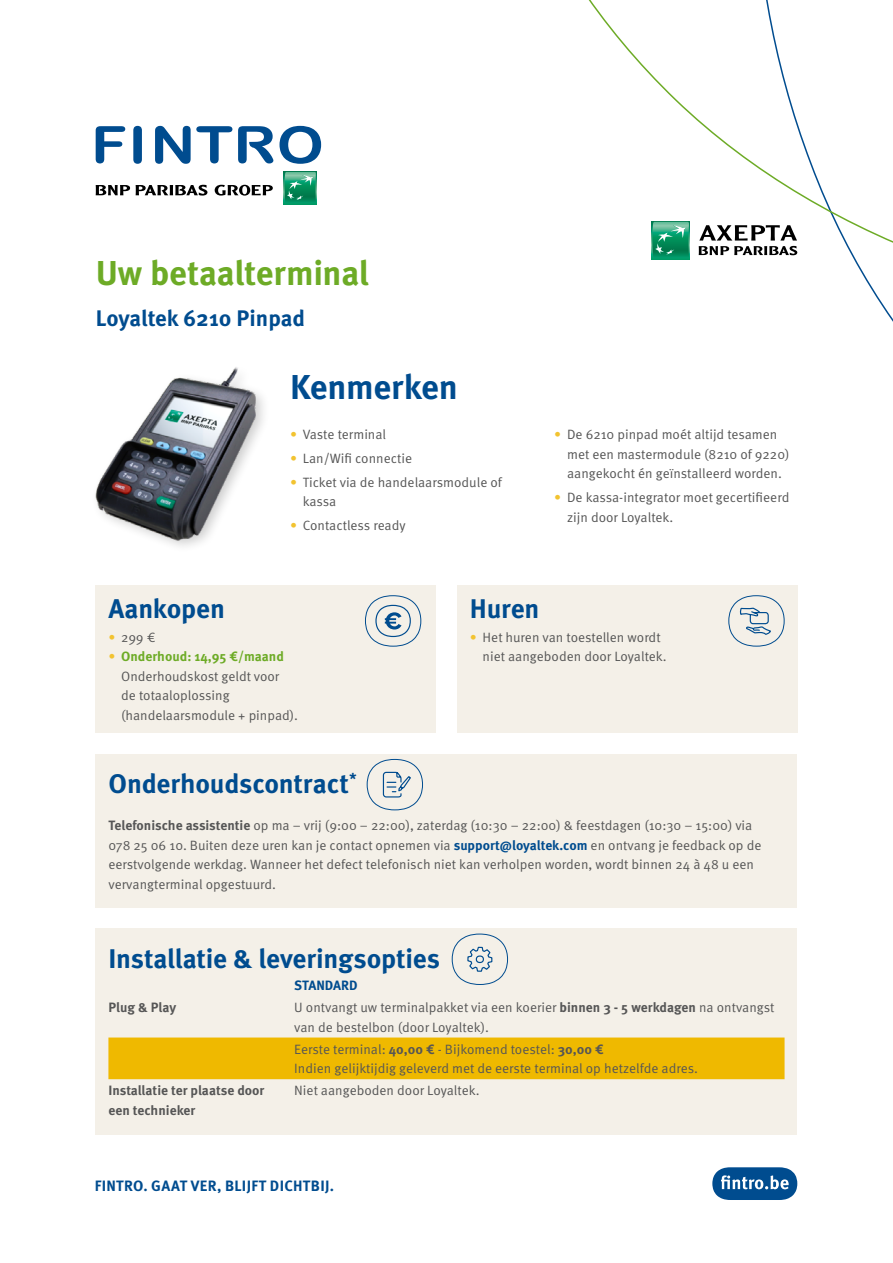
<style>
.page{position:relative;width:893px;height:1263px;background:#fff}
.page>*{position:absolute;margin:0;border:0;box-sizing:border-box;transform-origin:0 0}
.t1{font:700 34.5px "Meta OT";letter-spacing:-.005em;color:#6dab26}
.t2{font:700 34.5px "Meta OT";letter-spacing:-.005em;color:#004c8f}
.t3{font:700 27px "Meta OT";letter-spacing:-.01em;color:#004c8f}
.t4{font:700 22.5px "Meta OT";color:#004c8f}
.t5{font:700 15px "Meta OT";letter-spacing:.02em;color:#004c8f}
.t6{font:13.5px/19.5px "Meta OT Norm";color:#565656}
.t7{font:700 13.5px/19.5px "Meta OT";color:#565656}
.t8{font:700 13.5px "Meta OT";color:#6dab26}
.t9{font:700 13.5px "Meta OT";color:#004c8f}
.s1{color:#f2c330}
.s2{font-family:"Meta OT Norm";font-weight:400;color:#f2c330}
.s3{font-family:"Meta OT";font-weight:700}
.s4{font-family:"Meta OT";font-weight:700;color:#004c8f}
</style>
<div class="page">
<svg style="left:712px;top:1167px;width:85px;height:33px"></svg>
<svg style="left:588px;top:0;width:305px;height:322px"></svg>
<svg style="left:96px;top:126px;width:29px;height:37px"></svg>
<svg style="left:133px;top:126px;width:9px;height:38px"></svg>
<svg style="left:155px;top:126px;width:77px;height:38px"></svg>
<svg style="left:280px;top:126px;width:41px;height:38px"></svg>
<svg style="left:238px;top:126px;width:35px;height:37px"></svg>
<svg style="left:96px;top:185px;width:34px;height:10px"></svg>
<svg style="left:136px;top:185px;width:71px;height:11px"></svg>
<svg style="left:215px;top:185px;width:58px;height:11px"></svg>
<svg style="left:284px;top:171px;width:33px;height:33px"></svg>
<svg style="left:284px;top:172px;width:32px;height:31px"></svg>
<img style="left:95px;top:367px;width:169px;height:179px">
<div style="left:96px;top:585px;width:340px;height:147px;background:#f4f0e8"></div>
<div style="left:457px;top:585px;width:340px;height:147px;background:#f4f0e8"></div>
<svg style="left:365px;top:595px;width:57px;height:52px"></svg>
<svg style="left:728px;top:595px;width:57px;height:52px"></svg>
<div style="left:96px;top:928px;width:701px;height:207px;background:#f4f0e8"></div>
<div style="left:108px;top:1037px;width:676px;height:42px;background:#efb900"></div>
<svg style="left:451px;top:933px;width:57px;height:52px"></svg>
<div style="left:96px;top:753px;width:701px;height:154px;background:#f4f0e8"></div>
<svg style="left:366px;top:759px;width:57px;height:52px"></svg>
<h1 class="t1" style="left:96px;top:252px;width:275px">Uw betaalterminal</h1>
<h3 class="t4" style="left:96px;top:304px;width:211px">Loyaltek 6210 Pinpad</h3>
<h1 class="t2" style="left:290px;top:365px;width:169px">Kenmerken</h1>
<p class="t6" style="left:290px;top:425px;width:98px"><span class="s1">•</span> Vaste terminal</p>
<p class="t6" style="left:290px;top:449px;width:124px"><span class="s1">•</span> Lan/Wifi connectie</p>
<p class="t6" style="left:303px;top:473px;width:201px;text-indent:-13px"><span class="s1">•</span> Ticket via de handelaarsmodule of kassa</p>
<p class="t6" style="left:290px;top:516px;width:117px"><span class="s1">•</span> Contactless ready</p>
<p class="t6" style="left:567px;top:425px;width:224px;text-indent:-13px"><span class="s1">•</span> De 6210 pinpad moét altijd tesamen met een mastermodule (8210 of 9220) aangekocht én geïnstalleerd worden.</p>
<p class="t6" style="left:567px;top:488px;width:224px;text-indent:-13px"><span class="s1">•</span> De kassa-integrator moet gecertifieerd zijn door Loyaltek.</p>
<h2 class="t3" style="left:108px;top:591px;width:118px">Aankopen</h2>
<p class="t6" style="left:108px;top:627px;width:49px"><span class="s1">•</span> 299 €</p>
<p class="t8" style="left:108px;top:648px;width:177px"><span class="s2">•</span> Onderhoud: 14,95 €/maand</p>
<p class="t6" style="left:121px;top:666px;width:178px">Onderhoudskost geldt voor<br>de totaaloplossing (handelaarsmodule + pinpad).</p>
<h2 class="t3" style="left:470px;top:591px;width:71px">Huren</h2>
<p class="t6" style="left:483px;top:627px;width:186px;text-indent:-13px"><span class="s1">•</span> Het huren van toestellen wordt niet aangeboden door Loyaltek.</p>
<h2 class="t3" style="left:108px;top:766px;width:250px">Onderhoudscontract<sup>*</sup></h2>
<p class="t6" style="left:108px;top:816px;width:654px"><span class="s3">Telefonische assistentie</span> op ma – vrij (9:00 – 22:00), zaterdag (10:30 – 22:00) &amp; feestdagen (10:30 – 15:00) via 078 25 06 10. Buiten deze uren kan je contact opnemen via <span class="s4">support@loyaltek.com</span> en ontvang je feedback op de eerstvolgende werkdag. Wanneer het defect telefonisch niet kan verholpen worden, wordt binnen 24 à 48 u een vervangterminal opgestuurd.</p>
<h2 class="t3" style="left:108px;top:941px;width:333px">Installatie &amp; leveringsopties</h2>
<p class="t9" style="left:294px;top:976px;width:65px">STANDARD</p>
<p class="t7" style="left:108px;top:998px;width:69px">Plug &amp; Play</p>
<p class="t6" style="left:294px;top:998px;width:482px">U ontvangt uw terminalpakket via een koerier <span class="s3">binnen 3 - 5 werkdagen</span> na ontvangst van de bestelbon (door Loyaltek).</p>
<p class="t6" style="left:294px;top:1039px;width:405px">Eerste terminal: <span class="s3">40,00 €</span> - Bijkomend toestel: <span class="s3">30,00 €<br></span>Indien gelijktijdig geleverd met de eerste terminal op hetzelfde adres.</p>
<p class="t7" style="left:108px;top:1081px;width:157px">Installatie ter plaatse door een technieker</p>
<p class="t6" style="left:294px;top:1081px;width:187px">Niet aangeboden door Loyaltek.</p>
<p class="t5" style="left:95px;top:1176px;width:241px">FINTRO. GAAT VER, BLIJFT DICHTBIJ.</p>
</div>
